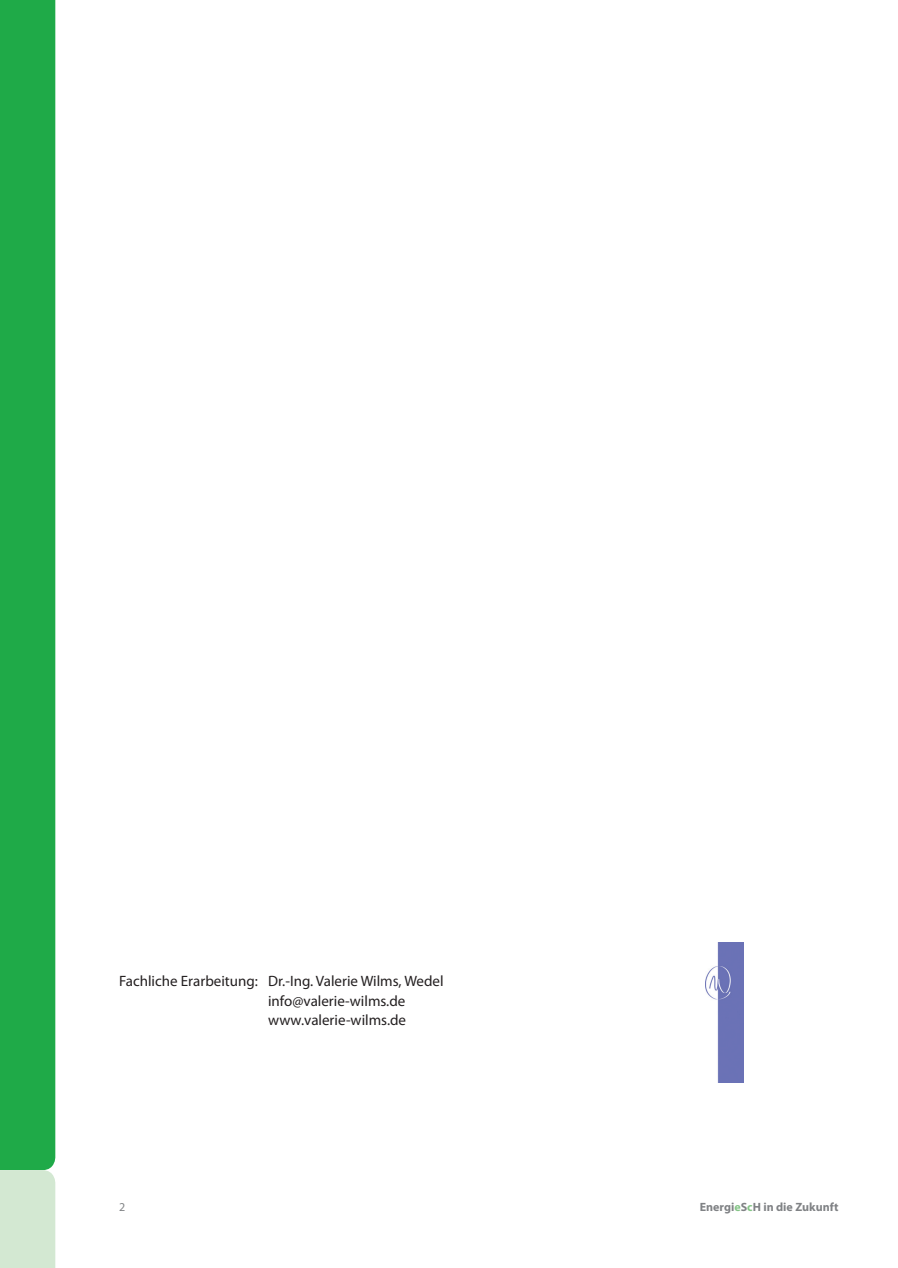
<style>
.page{position:relative;width:898px;height:1268px;background:#fff}
.page>*{position:absolute;margin:0;border:0;box-sizing:border-box;transform-origin:0 0}
.t1{font:15px/19.5px "Myriad Pro";color:#231f20}
.t2{font:700 12px "Myriad Pro";color:#808285}
.t3{font:12px "Myriad Pro";color:#808285}
.s1{color:#85c587}
</style>
<div class="page">
<div style="left:0;top:0;width:55px;height:1169px;background:#1faa48"></div>
<div style="left:0;top:1169px;width:55px;height:98px;background:#d3e8d2"></div>
<img style="left:705px;top:942px;width:38px;height:139px">
<p class="t1" style="left:268px;top:972px;width:177px;text-indent:-149px">Fachliche Erarbeitung: Dr.-Ing. Valerie Wilms, Wedel info@valerie-wilms.de www.valerie-wilms.de</p>
<p class="t3" style="left:119px;top:1202px;width:8px">2</p>
<p class="t2" style="left:699px;top:1202px;width:140px">Energi<span class="s1">e</span>S<span class="s1">c</span>H in die Zukunft</p>
</div>
